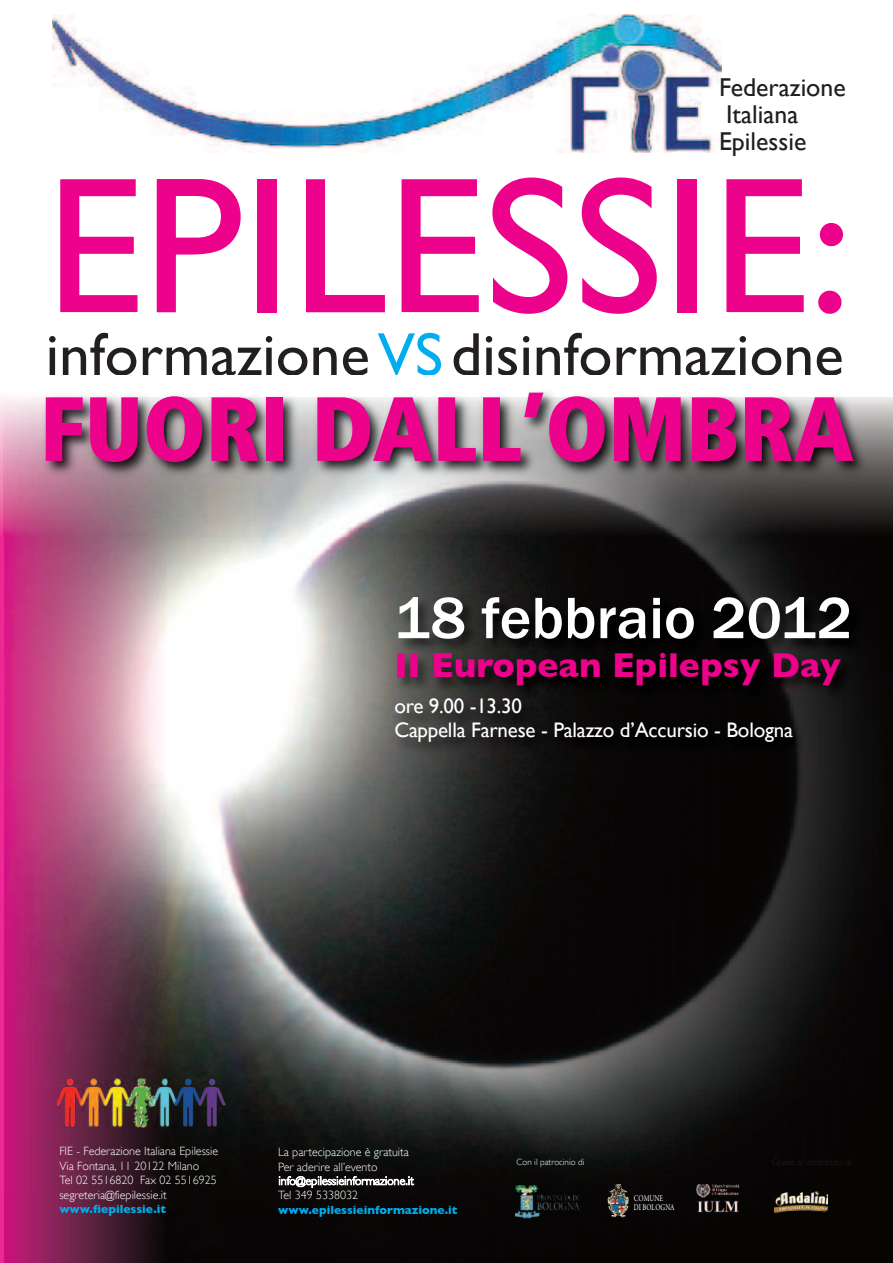
<style>
.page{position:relative;width:893px;height:1263px;background:#fff}
.page>*{position:absolute;margin:0;border:0;box-sizing:border-box;transform-origin:0 0}
.t1{font:195px "Gill Sans";color:#ed028c}
.t2{font:900 condensed 91.05px "Frutiger";color:#ed028c}
.t3{font:61.5px "Gill Sans";color:#231f20}
.t4{font:500 60.45px "Franklin Gothic";color:#fff}
.t5{font:700 35.25px "Gill Sans";color:#ed028c}
.t6{font:25.8px/26.8px "Gill Sans";color:#231f20}
.t7{font:21px/24px "Gill Sans";letter-spacing:-.01em;color:#fff}
.t8{font:300 12px/14.4px "Gill Sans";color:#fff}
.t9{font:700 12px "Gill Sans";color:#00aeef}
.t10{font:300 9px "Gill Sans";color:#fff}
.t11{font:8.85px/9.3px "Garamond Premr Pro";letter-spacing:.01em;color:#fff;scale:.74 1}
.s1{color:#00aeef}
</style>
<div class="page">
<img style="left:167px;top:580px;width:217px;height:683px">
<img style="left:384px;top:580px;width:508px;height:683px">
<img style="left:0;top:397px;width:167px;height:866px">
<img style="left:52px;top:14px;width:669px;height:138px">
<img style="left:354px;top:583px;width:538px;height:205px">
<img style="left:24px;top:391px;width:568px;height:7px">
<img style="left:24px;top:536px;width:868px;height:44px">
<img style="left:167px;top:397px;width:725px;height:139px">
<img style="left:57px;top:1079px;width:169px;height:48px">
<img style="left:608px;top:1184px;width:21px;height:33px">
<img style="left:515px;top:1186px;width:64px;height:32px">
<img style="left:775px;top:1190px;width:52px;height:23px">
<img style="left:696px;top:1184px;width:44px;height:30px">
<h3 class="t6" style="left:719px;top:74px;width:128px">Federazione<br>Italiana<br>Epilessie</h3>
<h1 class="t1" style="left:46px;top:133px;width:808px">EPILESSIE:</h1>
<h3 class="t3" style="left:46px;top:319px;width:799px">informazione<span class="s1">VS</span> disinformazione</h3>
<h2 class="t2" style="left:40px;top:374px;width:815px">FUORI DALL’OMBRA</h2>
<h3 class="t4" style="left:394px;top:583px;width:459px">18 febbraio 2012</h3>
<h3 class="t5" style="left:394px;top:645px;width:448px">II European Epilepsy Day</h3>
<h3 class="t7" style="left:394px;top:694px;width:400px">ore 9.00 -13.30<br>Cappella Farnese - Palazzo d’Accursio - Bologna</h3>
<p class="t8" style="left:59px;top:1144px;width:160px">FIE - Federazione Italiana Epilessie<br>Via Fontana, 11 20122 Milano<br>Tel 02 5516820 Fax 02 5516925 segreteria@fiepilessie.it</p>
<p class="t9" style="left:59px;top:1202px;width:108px">www.fiepilessie.it</p>
<p class="t8" style="left:278px;top:1145px;width:137px">La partecipazione è gratuita<br>Per aderire all’evento info@epilessieinformazione.it<br>Tel 349 5338032</p>
<p class="t9" style="left:278px;top:1203px;width:181px">www.epilessieinformazione.it</p>
<p class="t10" style="left:516px;top:1156px;width:69px">Con il patrocinio di</p>
<p class="t11" style="left:634px;top:1193px;width:57px">COMUNE<br>DI BOLOGNA</p>
</div>
